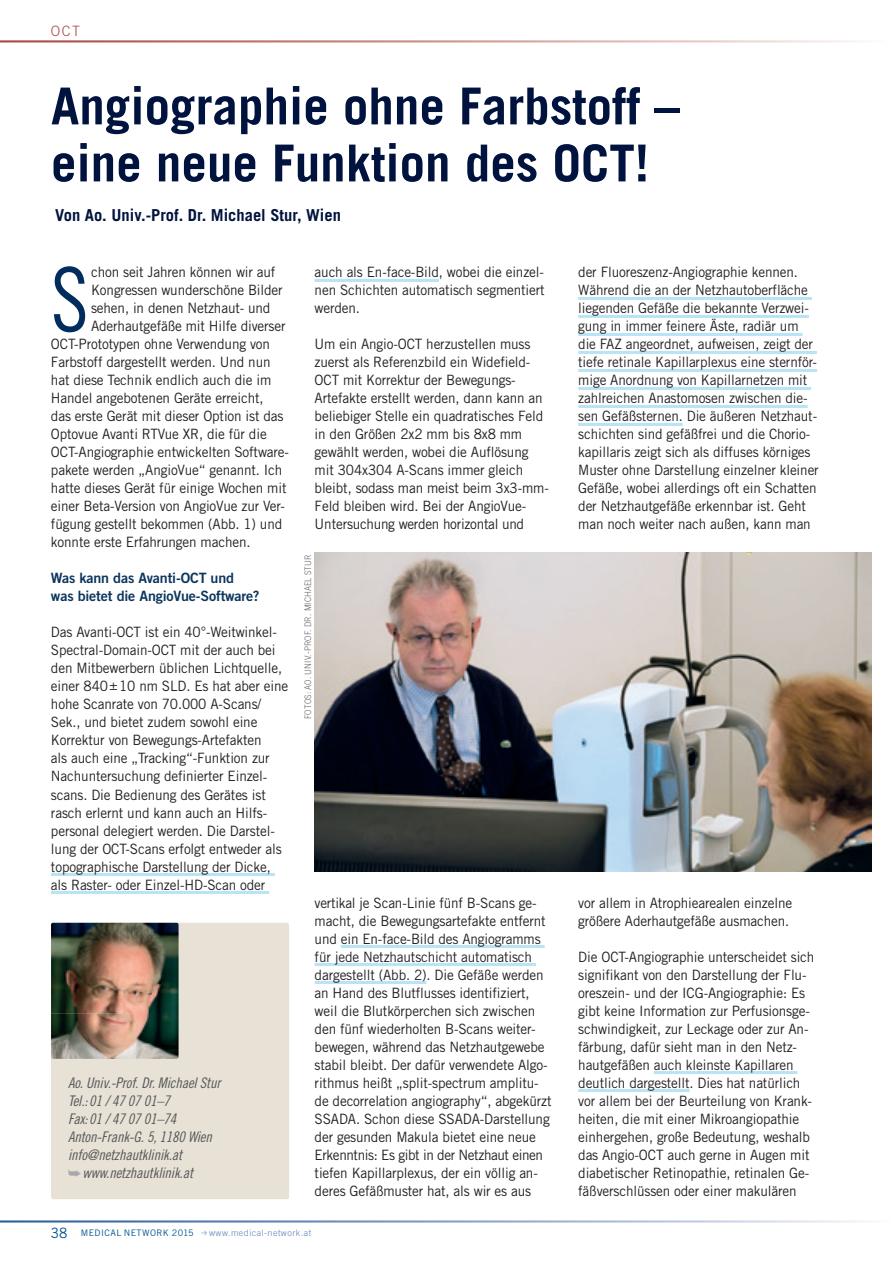
<style>
.page{position:relative;width:893px;height:1263px;background:#fff}
.page>*{position:absolute;margin:0;border:0;box-sizing:border-box;transform-origin:0 0}
.t1{font:89.1px "Trade Gothic Cond Eighteen";color:#002d5e;scale:.95 1}
.t2{font:700 51px/57px "Trade Gothic";color:#00133e}
.t3{font:700 16.5px "Trade Gothic";color:#00133e}
.t4{font:14.7px/18px "Trade Gothic Cond Eighteen Obl";letter-spacing:-.01em;color:#57585a}
.t5{font:14.25px/18px "Trade Gothic";letter-spacing:-.01em;color:#231f20;scale:.95 1}
.t6{font:14.25px/18px "Trade Gothic Bold Two";letter-spacing:-.01em;color:#0c365e}
.t7{font:300 14.25px "Trade Gothic";color:#a64444}
.t8{font:300 9px "Trade Gothic";letter-spacing:.01em;color:#636366;scale:.9 1}
.t9{font:300 9px "Trade Gothic";letter-spacing:.05em;color:#5d82b7}
.t10{font:9px "Trade Gothic";letter-spacing:.05em;color:#005495}
.s1{font-family:"Apple Icon 2";font-size:14.25px;color:#a8a9ad}
.s2{font-size:14.25px}
</style>
<div class="page">
<svg style="left:0;top:40px;width:862px;height:2px;background:#d6a9a4"></svg>
<svg style="left:0;top:1220px;width:869px;height:2px;background:#a2b5d2"></svg>
<hr style="left:51px;top:873px;width:224px;height:3px;background:#b8e4f6">
<hr style="left:51px;top:891px;width:218px;height:3px;background:#b8e4f6">
<hr style="left:315px;top:279px;width:124px;height:3px;background:#b8e4f6">
<hr style="left:578px;top:297px;width:234px;height:3px;background:#b8e4f6">
<hr style="left:578px;top:315px;width:231px;height:3px;background:#b8e4f6">
<hr style="left:578px;top:333px;width:224px;height:3px;background:#b8e4f6">
<hr style="left:578px;top:351px;width:239px;height:3px;background:#b8e4f6">
<hr style="left:578px;top:369px;width:239px;height:3px;background:#b8e4f6">
<hr style="left:578px;top:387px;width:233px;height:3px;background:#b8e4f6">
<hr style="left:578px;top:405px;width:230px;height:3px;background:#b8e4f6">
<hr style="left:578px;top:423px;width:105px;height:3px;background:#b8e4f6">
<div style="left:51px;top:923px;width:238px;height:276px;background:#e7e2d5;border-radius:2px"></div>
<img style="left:51px;top:923px;width:128px;height:136px">
<hr style="left:341px;top:945px;width:204px;height:3px;background:#b8e4f6">
<hr style="left:315px;top:963px;width:221px;height:3px;background:#b8e4f6">
<hr style="left:315px;top:981px;width:112px;height:3px;background:#b8e4f6">
<hr style="left:654px;top:1071px;width:143px;height:3px;background:#b8e4f6">
<hr style="left:578px;top:1089px;width:111px;height:3px;background:#b8e4f6">
<img style="left:315px;top:553px;width:557px;height:319px">
<p class="t7" style="left:51px;top:23px;width:30px">OCT</p>
<h2 class="t2" style="left:51px;top:77px;width:631px">Angiographie ohne Farbstoff – eine neue Funktion des OCT!</h2>
<p class="t3" style="left:55px;top:205px;width:287px">Von Ao. Univ.-Prof. Dr. Michael Stur, Wien</p>
<h1 class="t1" style="left:51px;top:247px;width:41px">S</h1>
<p class="t5" style="left:91px;top:263px;width:196px">chon seit Jahren können wir auf</p>
<p class="t5" style="left:91px;top:281px;width:203px">Kongressen wunderschöne Bilder</p>
<p class="t5" style="left:91px;top:299px;width:190px">sehen, in denen Netzhaut- und</p>
<p class="t5" style="left:91px;top:317px;width:206px">Aderhautgefäße mit Hilfe diverser</p>
<p class="t5" style="left:51px;top:335px;width:232px">OCT-Prototypen ohne Verwendung von</p>
<p class="t5" style="left:51px;top:353px;width:233px">Farbstoff dargestellt werden. Und nun</p>
<p class="t5" style="left:51px;top:371px;width:233px">hat diese Technik endlich auch die im</p>
<p class="t5" style="left:51px;top:389px;width:225px">Handel angebotenen Geräte erreicht,</p>
<p class="t5" style="left:51px;top:407px;width:246px">das erste Gerät mit dieser Option ist das</p>
<p class="t5" style="left:51px;top:425px;width:229px">Optovue Avanti RTVue XR, die für die</p>
<p class="t5" style="left:51px;top:443px;width:252px">OCT-Angiographie entwickelten Software-</p>
<p class="t5" style="left:51px;top:461px;width:245px">pakete werden „AngioVue“ genannt. Ich</p>
<p class="t5" style="left:51px;top:479px;width:249px">hatte dieses Gerät für einige Wochen mit</p>
<p class="t5" style="left:51px;top:497px;width:248px">einer Beta-Version von AngioVue zur Ver-</p>
<p class="t5" style="left:51px;top:515px;width:245px">fügung gestellt bekommen (Abb. 1) und</p>
<p class="t5" style="left:51px;top:533px;width:212px">konnte erste Erfahrungen machen.</p>
<p class="t6" style="left:51px;top:569px;width:210px">Was kann das Avanti-OCT und was bietet die AngioVue-Software?</p>
<p class="t5" style="left:51px;top:623px;width:251px">Das Avanti-OCT ist ein 40°-Weitwinkel-Spectral-Domain-OCT mit der auch bei den Mitbewerbern üblichen Lichtquelle, einer 840±10 nm SLD. Es hat aber eine hohe Scanrate von 70.000 A-Scans/ Sek., und bietet zudem sowohl eine Korrektur von Bewegungs-Artefakten<br>als auch eine „Tracking“-Funktion zur Nachuntersuchung definierter Einzel&shy;scans. Die Bedienung des Gerätes ist rasch erlernt und kann auch an Hilfs&shy;personal delegiert werden. Die Darstel&shy;lung der OCT-Scans erfolgt entweder als topographische Darstellung der Dicke, als Raster- oder Einzel-HD-Scan oder</p>
<p class="t4" style="left:68px;top:1073px;width:154px">Ao. Univ.-Prof. Dr. Michael Stur<br>Tel.:01 / 47 07 01–7<br>Fax:01 / 47 07 01–74<br>Anton-Frank-G. 5, 1180 Wien info@netzhautklinik.at<br><span class="s1">Œ</span><span class="s2">w</span>ww.netzhautklinik.at</p>
<p class="t5" style="left:315px;top:263px;width:244px;text-align:justify">auch als En-face-Bild, wobei die einzel&shy;nen Schichten automatisch segmentiert werden.</p>
<p class="t5" style="left:315px;top:335px;width:248px">Um ein Angio-OCT herzustellen muss zuerst als Referenzbild ein Widefield-OCT mit Korrektur der Bewegungs-Artefakte erstellt werden, dann kann an beliebiger Stelle ein quadratisches Feld in den Größen 2x2 mm bis 8x8 mm gewählt werden, wobei die Auflösung mit 304x304 A-Scans immer gleich bleibt, sodass man meist beim 3x3-mm-Feld bleiben wird. Bei der AngioVue-Untersuchung werden horizontal und</p>
<p class="t8" style="left:303px;top:719px;width:184px;rotate:-90deg">FOTOS: AO. UNIV.-PROF. DR. MICHAEL STUR</p>
<p class="t5" style="left:578px;top:263px;width:255px">der Fluoreszenz-Angiographie kennen.<br>Während die an der Netzhautoberfläche liegenden Gefäße die bekannte Verzwei&shy;gung in immer feinere Äste, radiär um die FAZ angeordnet, aufweisen, zeigt der tiefe retinale Kapillarplexus eine sternför&shy;mige Anordnung von Kapillarnetzen mit zahlreichen Anastomosen zwischen die&shy;sen Gefäßsternen. Die äußeren Netzhaut&shy;schichten sind gefäßfrei und die Chorio&shy;kapillaris zeigt sich als diffuses körniges Muster ohne Darstellung einzelner kleiner Gefäße, wobei allerdings oft ein Schatten der Netzhautgefäße erkennbar ist. Geht man noch weiter nach außen, kann man</p>
<p class="t5" style="left:315px;top:893px;width:251px">vertikal je Scan-Linie fünf B-Scans ge&shy;macht, die Bewegungsartefakte entfernt und ein En-face-Bild des Angiogramms für jede Netzhautschicht automatisch dargestellt (Abb. 2). Die Gefäße werden an Hand des Blutflusses identifiziert, weil die Blutkörperchen sich zwischen den fünf wiederholten B-Scans weiter&shy;bewegen, während das Netzhautgewebe stabil bleibt. Der dafür verwendete Algo&shy;rithmus heißt „split-spectrum amplitu&shy;de decorrelation angiography“, abgekürzt SSADA. Schon diese SSADA-Darstellung der gesunden Makula bietet eine neue Erkenntnis: Es gibt in der Netzhaut einen tiefen Kapillarplexus, der ein völlig an&shy;deres Gefäßmuster hat, als wir es aus</p>
<p class="t5" style="left:578px;top:893px;width:227px">vor allem in Atrophiearealen einzelne größere Aderhautgefäße ausmachen.</p>
<p class="t5" style="left:578px;top:947px;width:250px">Die OCT-Angiographie unterscheidet sich signifikant von den Darstellung der Flu&shy;oreszein- und der ICG-Angiographie: Es gibt keine Information zur Perfusionsge&shy;schwindigkeit, zur Leckage oder zur An&shy;färbung, dafür sieht man in den Netz&shy;hautgefäßen auch kleinste Kapillaren deutlich dargestellt. Dies hat natürlich vor allem bei der Beurteilung von Krank&shy;heiten, die mit einer Mikroangiopathie einhergehen, große Bedeutung, weshalb das Angio-OCT auch gerne in Augen mit diabetischer Retinopathie, retinalen Ge&shy;fäßverschlüssen oder einer makulären</p>
<p class="t10" style="left:51px;top:1227px;width:144px"><span class="s2">38</span> MEDICAL NETWORK 2015</p>
<p class="t9" style="left:209px;top:1227px;width:103px">www.medical-network.at</p>
</div>
